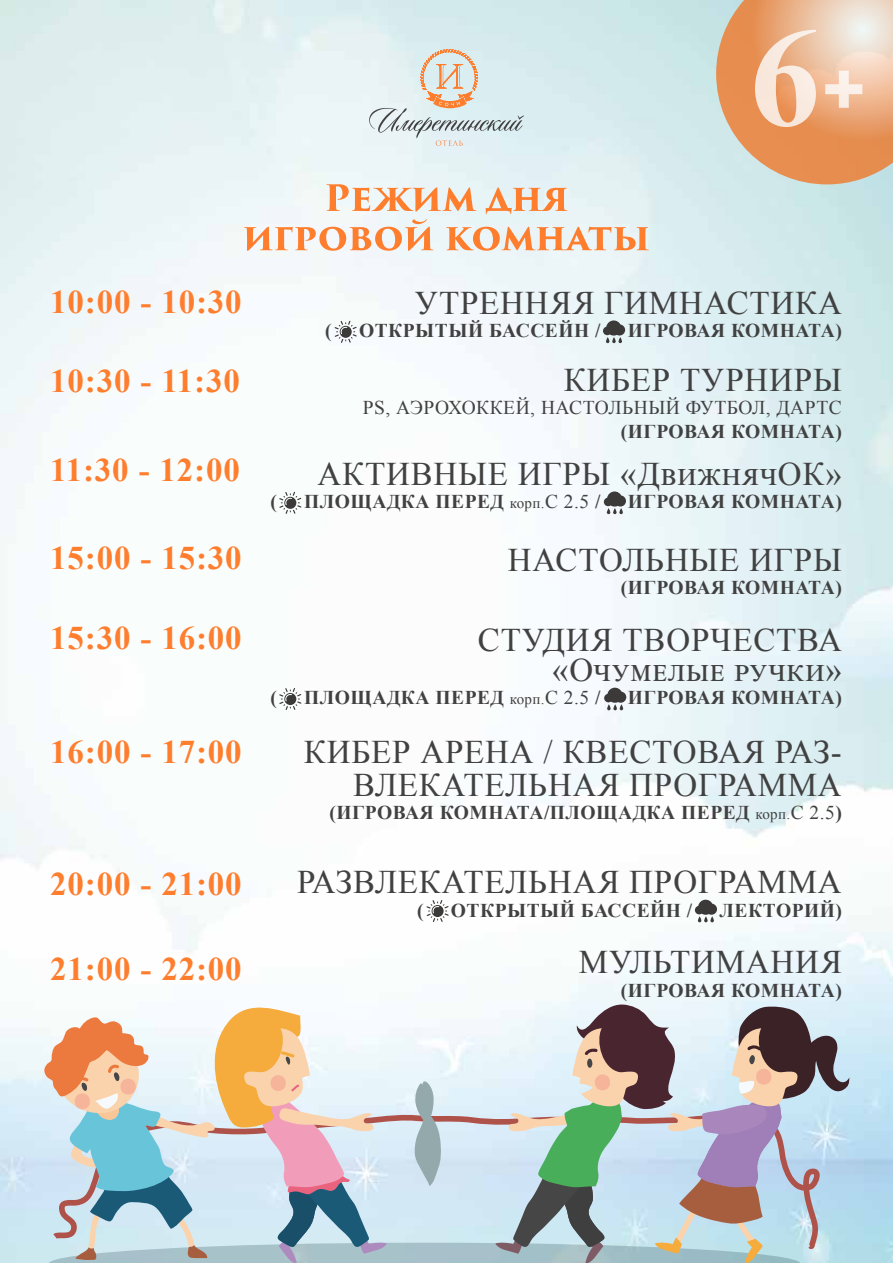
<style>
.page{position:relative;width:893px;height:1263px;background:#fff}
.page>*{position:absolute;margin:0;border:0;box-sizing:border-box;transform-origin:0 0}
.t1{font:33px/30px "Times New Roman";letter-spacing:.025em;color:#414141;text-align:right}
.t2{font:700 33px "Times New Roman";letter-spacing:.025em;color:#ff7e2e}
.t3{font:700 19.5px "Times New Roman";letter-spacing:.025em;color:#414141}
.t4{font:19.5px "Times New Roman";letter-spacing:.025em;color:#414141}
.s1{font-weight:400;font-size:15px}
.s2{font-weight:400}
</style>
<div class="page">
<svg style="left:43px;top:999px;width:806px;height:264px"></svg>
<svg style="left:716px;top:0;width:177px;height:184px"></svg>
<svg style="left:755px;top:30px;width:61px;height:97px"></svg>
<svg style="left:825px;top:71px;width:37px;height:37px"></svg>
<svg style="left:369px;top:49px;width:155px;height:97px"></svg>
<svg style="left:326px;top:184px;width:150px;height:28px"></svg>
<svg style="left:486px;top:187px;width:81px;height:27px"></svg>
<svg style="left:244px;top:219px;width:189px;height:32px"></svg>
<svg style="left:446px;top:227px;width:203px;height:24px"></svg>
<svg style="left:603px;top:320px;width:22px;height:23px"></svg>
<svg style="left:335px;top:321px;width:22px;height:22px"></svg>
<svg style="left:695px;top:900px;width:22px;height:22px"></svg>
<svg style="left:426px;top:900px;width:23px;height:22px"></svg>
<svg style="left:604px;top:491px;width:22px;height:23px"></svg>
<svg style="left:279px;top:492px;width:22px;height:22px"></svg>
<svg style="left:604px;top:688px;width:22px;height:22px"></svg>
<svg style="left:279px;top:688px;width:22px;height:22px"></svg>
<h1 class="t2" style="left:50px;top:278px;width:193px">10:00 - 10:30</h1>
<h1 class="t1" style="left:415px;top:287px;width:428px">УТРЕННЯЯ ГИМНАСТИКА</h1>
<p class="t3" style="left:325px;top:317px;width:8px">(</p>
<p class="t3" style="left:359px;top:317px;width:243px">ОТКРЫТЫЙ БАССЕЙН /</p>
<p class="t3" style="left:628px;top:317px;width:216px">ИГРОВАЯ КОМНАТА)</p>
<h1 class="t2" style="left:50px;top:357px;width:191px">10:30 - 11:30</h1>
<h1 class="t1" style="left:564px;top:364px;width:280px">КИБЕР ТУРНИРЫ</h1>
<p class="t4" style="left:363px;top:394px;width:481px">PS, АЭРОХОККЕЙ, НАСТОЛЬНЫЙ ФУТБОЛ, ДАРТС</p>
<p class="t3" style="left:621px;top:417px;width:223px">(ИГРОВАЯ КОМНАТА)</p>
<h1 class="t2" style="left:50px;top:446px;width:191px">11:30 - 12:00</h1>
<h1 class="t1" style="left:318px;top:458px;width:526px">АКТИВНЫЕ ИГРЫ «ДВИЖНЯЧОК»</h1>
<p class="t3" style="left:270px;top:488px;width:8px">(</p>
<p class="t3" style="left:304px;top:488px;width:298px">ПЛОЩАДКА ПЕРЕД <span class="s1">корп.</span><span class="s2">С 2.5</span> /</p>
<p class="t3" style="left:628px;top:488px;width:216px">ИГРОВАЯ КОМНАТА)</p>
<h1 class="t2" style="left:50px;top:534px;width:193px">15:00 - 15:30</h1>
<h1 class="t1" style="left:508px;top:544px;width:335px">НАСТОЛЬНЫЕ ИГРЫ</h1>
<p class="t3" style="left:621px;top:574px;width:223px">(ИГРОВАЯ КОМНАТА)</p>
<h1 class="t2" style="left:50px;top:614px;width:193px">15:30 - 16:00</h1>
<h1 class="t1" style="left:478px;top:623px;width:365px">СТУДИЯ ТВОРЧЕСТВА «ОЧУМЕЛЫЕ РУЧКИ»</h1>
<p class="t3" style="left:270px;top:683px;width:8px">(</p>
<p class="t3" style="left:304px;top:683px;width:298px">ПЛОЩАДКА ПЕРЕД <span class="s1">корп.</span><span class="s2">С 2.5</span> /</p>
<p class="t3" style="left:628px;top:683px;width:216px">ИГРОВАЯ КОМНАТА)</p>
<h1 class="t2" style="left:50px;top:728px;width:193px">16:00 - 17:00</h1>
<h1 class="t1" style="left:304px;top:734px;width:539px;line-height:33px">КИБЕР АРЕНА / КВЕСТОВАЯ РАЗ-<br>ВЛЕКАТЕЛЬНАЯ ПРОГРАММА</h1>
<p class="t3" style="left:329px;top:799px;width:514px">(ИГРОВАЯ КОМНАТА/ПЛОЩАДКА ПЕРЕД <span class="s1">корп.</span><span class="s2">С 2.5</span>)</p>
<h1 class="t2" style="left:50px;top:860px;width:193px">20:00 - 21:00</h1>
<h1 class="t1" style="left:297px;top:866px;width:546px">РАЗВЛЕКАТЕЛЬНАЯ ПРОГРАММА</h1>
<p class="t3" style="left:417px;top:896px;width:8px">(</p>
<p class="t3" style="left:451px;top:896px;width:243px">ОТКРЫТЫЙ БАССЕЙН /</p>
<p class="t3" style="left:720px;top:896px;width:124px">ЛЕКТОРИЙ)</p>
<h1 class="t2" style="left:50px;top:945px;width:193px">21:00 - 22:00</h1>
<h1 class="t1" style="left:579px;top:946px;width:264px">МУЛЬТИМАНИЯ</h1>
<p class="t3" style="left:621px;top:976px;width:223px">(ИГРОВАЯ КОМНАТА)</p>
</div>
